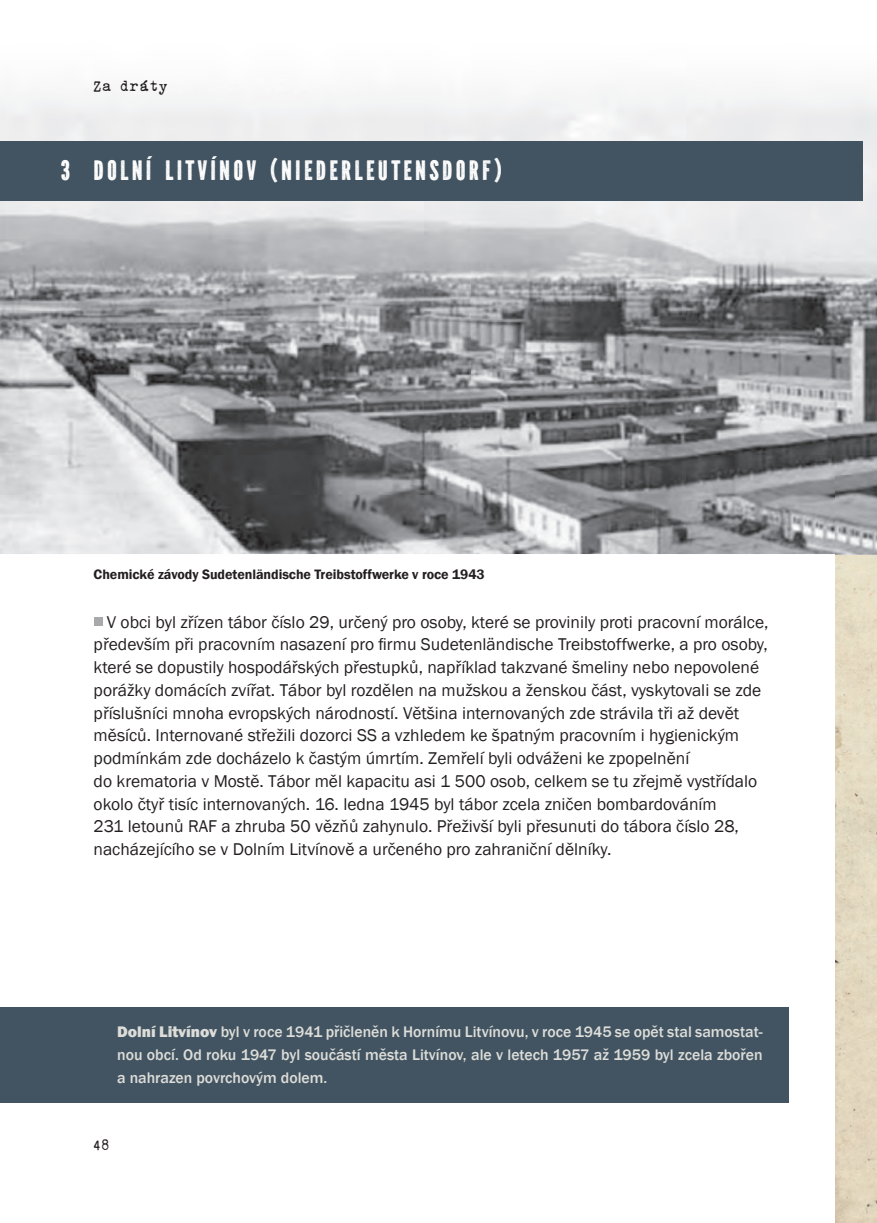
<style>
.page{position:relative;width:877px;height:1223px;background:#fff}
.page>*{position:absolute;margin:0;border:0;box-sizing:border-box;transform-origin:0 0}
.t1{font:26.25px "Antidotum";letter-spacing:.12em;color:#fff}
.t2{font:17.5px/22.8px "Franklin Gothic";color:#231f20}
.t3{font:17.5px "urania czech";color:#231f20}
.t4{font:500 15.75px/22.8px "Franklin Gothic";color:#ddddd9;text-align:justify}
.t5{font:15.75px "urania czech";color:#231f20}
.t6{font:600 14px "Franklin Gothic";letter-spacing:-.005em;color:#231f20}
.s1{color:#fff}
.s2{font-weight:800}
</style>
<div class="page">
<img style="left:835px;top:554px;width:41px;height:200px">
<img style="left:0;top:89px;width:876px;height:465px">
<img style="left:94px;top:89px;width:273px;height:5px">
<img style="left:835px;top:754px;width:41px;height:469px">
<div style="left:0;top:141px;width:862px;height:60px;background:#425461"></div>
<div style="left:94px;top:617px;width:8px;height:9px;background:#a8a9ad"></div>
<div style="left:0;top:1007px;width:788px;height:96px;background:#425461"></div>
<p class="t3" style="left:94px;top:75px;width:76px"><span class="s1">Pr</span>Za dráty</p>
<h1 class="t1" style="left:61px;top:155px;width:442px">3 DOLNÍ LITVÍNOV (NIEDERLEUTENSDORF)</h1>
<p class="t6" style="left:94px;top:566px;width:392px">Chemické závody Sudetenländische Treibstoffwerke v roce 1943</p>
<p class="t2" style="left:93px;top:610px;width:676px;text-indent:13px">V obci byl zřízen tábor číslo 29, určený pro osoby, které se provinily proti pracovní morálce, především při pracovním nasazení pro firmu Sudetenländische Treibstoffwerke, a pro osoby, které se dopustily hospodářských přestupků, například takzvané šmeliny nebo nepovolené porážky domácích zvířat. Tábor byl rozdělen na mužskou a ženskou část, vyskytovali se zde příslušníci mnoha evropských národností. Většina internovaných zde strávila tři až devět měsíců. Internované střežili dozorci SS a vzhledem ke špatným pracovním i hygienickým podmínkám zde docházelo k častým úmrtím. Zemřelí byli odváženi ke zpopelnění<br>do krematoria v Mostě. Tábor měl kapacitu asi 1 500 osob, celkem se tu zřejmě vystřídalo okolo čtyř tisíc internovaných. 16. ledna 1945 byl tábor zcela zničen bombardováním<br>231 letounů RAF a zhruba 50 vězňů zahynulo. Přeživší byli přesunuti do tábora číslo 28, nacházejícího se v Dolním Litvínově a určeného pro zahraniční dělníky.</p>
<p class="t4" style="left:117px;top:1020px;width:646px"><span class="s2">Dolní Litvínov</span> byl v roce 1941 přičleněn k Hornímu Litvínovu, v roce 1945 se opět stal samostat&shy;nou obcí. Od roku 1947 byl součástí města Litvínov, ale v letech 1957 až 1959 byl zcela zbořen a nahrazen povrchovým dolem.</p>
<p class="t5" style="left:94px;top:1135px;width:18px">48</p>
</div>
